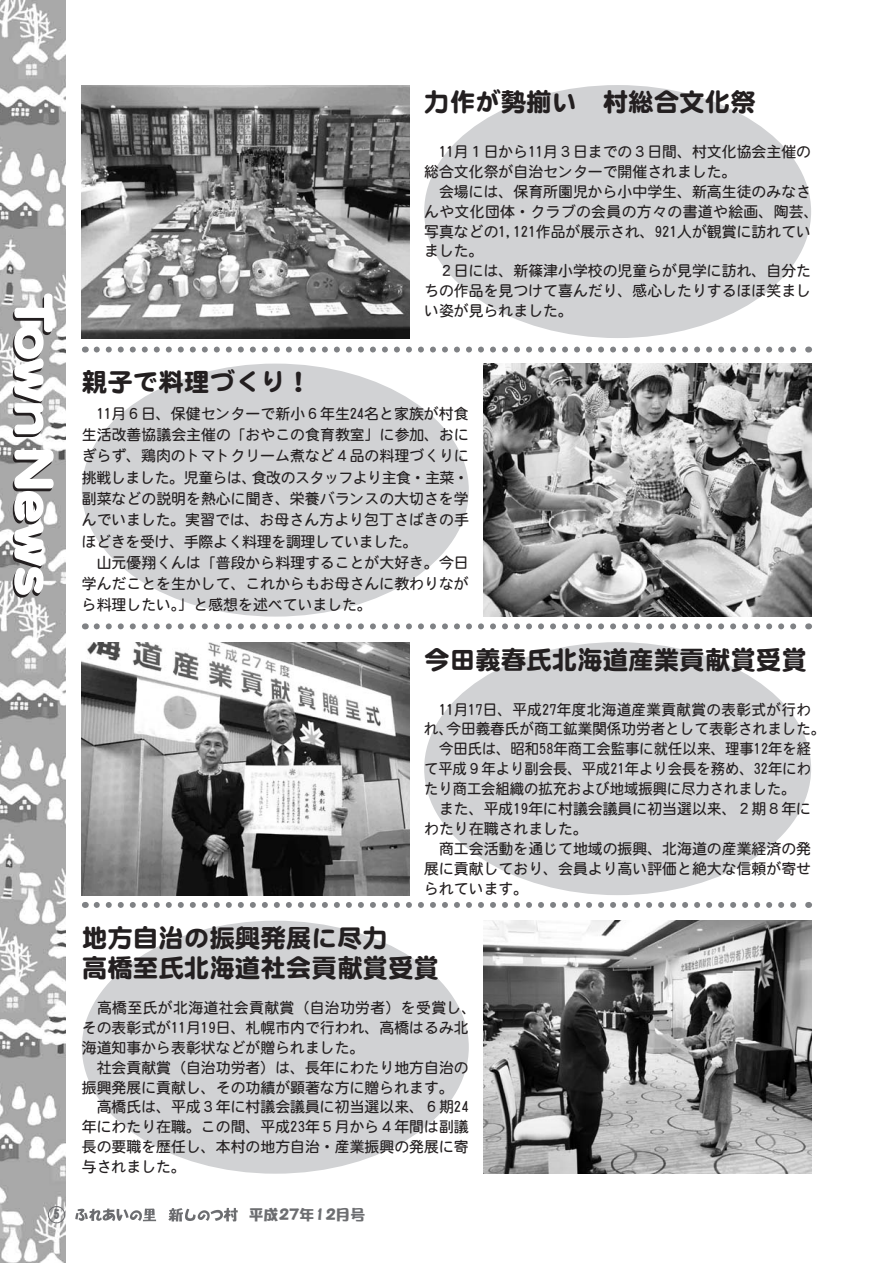
<style>
.page{position:relative;width:893px;height:1263px;background:#fff}
.page>*{position:absolute;margin:0;border:0;box-sizing:border-box;transform-origin:0 0}
.t1{font:25.5px/29.8px "DF Maru Gothic SB WIN RKSJ H";color:#231f20}
.t2{font:14.85px/20px "DFHS Maru Gothic W4 WIN RKSJ H";color:#231f20}
.t3{font:14.85px "DFHS Maru Gothic W4 WIN RKSJ H";color:#231f20;scale:.96 1}
.t4{font:14.85px "DFPOP1 W12 WINP RKSJ H";color:#6c6d70}
.t5{font:12.75px "DFPOP1 W12 WIN RKSJ H";color:#6c6d70}
</style>
<div class="page">
<img style="left:0;top:0;width:66px;height:1263px">
<svg style="left:75px;top:1208px;width:81px;height:13px"></svg>
<svg style="left:168px;top:1208px;width:70px;height:13px"></svg>
<div style="left:48px;top:1206px;width:17px;height:17px;border:1px solid #6c6d70;border-radius:50%"></div>
<svg style="left:13px;top:293px;width:40px;height:144px"></svg>
<svg style="left:13px;top:450px;width:41px;height:148px"></svg>
<div style="left:82px;top:364px;width:387px;height:253px;background:#d1d2d4;border-radius:50%"></div>
<div style="left:424px;top:642px;width:387px;height:253px;background:#d1d2d4;border-radius:50%"></div>
<div style="left:424px;top:85px;width:387px;height:253px;background:#d1d2d4;border-radius:50%"></div>
<div style="left:82px;top:921px;width:387px;height:253px;background:#d1d2d4;border-radius:50%"></div>
<img style="left:82px;top:85px;width:327px;height:253px">
<img style="left:82px;top:642px;width:327px;height:253px">
<img style="left:484px;top:364px;width:327px;height:253px">
<img style="left:484px;top:921px;width:327px;height:253px">
<svg style="left:97px;top:623px;width:700px;height:6px"></svg>
<svg style="left:97px;top:902px;width:700px;height:6px"></svg>
<svg style="left:97px;top:347px;width:700px;height:5px"></svg>
<p class="t5" style="left:53px;top:1208px;width:8px">5</p>
<h1 class="t1" style="left:424px;top:87px;width:333px">力作が勢揃い　村総合文化祭</h1>
<p class="t2" style="left:424px;top:142px;width:396px">　11月１日から11月３日までの３日間、村文化協会主催の総合文化祭が自治センターで開催されました。<br>　会場には、保育所園児から小中学生、新高生徒のみなさんや文化団体・クラブの会員の方々の書道や絵画、陶芸、写真などの1,121作品が展示され、921人が観賞に訪れていました。<br>　２日には、新篠津小学校の児童らが見学に訪れ、自分たちの作品を見つけて喜んだり、感心したりするほほ笑ましい姿が見られました。</p>
<h1 class="t1" style="left:82px;top:367px;width:231px">親子で料理づくり!</h1>
<p class="t2" style="left:82px;top:403px;width:389px;line-height:21.3px;text-align:right">　11月６日、保健センターで新小６年生24名と家族が村食生活改善協議会主催の「おやこの食育教室」に参加、おにぎらず、鶏肉のトマトクリーム煮など４品の料理づくりに食改のスタッフより主食・主菜・</p>
<p class="t2" style="left:82px;top:467px;width:389px;line-height:21.3px">挑戦しました。児童らは、<br>副菜などの説明を熱心に聞き、栄養バランスの大切さを学んでいました。実習では、お母さん方より包丁さばきの手ほどきを受け、手際よく料理を調理していました。<br>　山元優翔くんは「普段から料理することが大好き。今日学んだことを生かして、これからもお母さんに教わりながら料理したい。」と感想を述べていました。</p>
<h1 class="t1" style="left:424px;top:645px;width:384px">今田義春氏北海道産業貢献賞受賞</h1>
<p class="t2" style="left:446px;top:699px;width:381px;text-indent:-7px">11月17日、平成27年度北海道産業貢献賞の表彰式が行わ今田義春氏が商工鉱業関係功労者として表彰されました。</p>
<p class="t2" style="left:424px;top:719px;width:31px">れ、</p>
<p class="t3" style="left:439px;top:741px;width:389px">今田氏は、昭和58年商工会監事に就任以来、理事12年を経</p>
<p class="t3" style="left:424px;top:761px;width:405px">て平成９年より副会長、平成21年より会長を務め、32年にわ</p>
<p class="t3" style="left:424px;top:781px;width:388px">たり商工会組織の拡充および地域振興に尽力されました。</p>
<p class="t2" style="left:424px;top:799px;width:388px">　また、平成19年に村議会議員に初当選以来、２期８年に</p>
<p class="t2" style="left:424px;top:818px;width:165px">わたり在職されました。</p>
<p class="t2" style="left:424px;top:838px;width:388px">　商工会活動を通じて地域の振興、北海道の産業経済の発</p>
<p class="t2" style="left:424px;top:858px;width:388px">展に貢献しており、会員より高い評価と絶大な信頼が寄せ</p>
<p class="t2" style="left:424px;top:878px;width:106px">られています。</p>
<h1 class="t1" style="left:82px;top:923px;width:359px">地方自治の振興発展に尽力<br>高橋至氏北海道社会貢献賞受賞</h1>
<p class="t2" style="left:82px;top:998px;width:396px">　高橋至氏が北海道社会貢献賞（自治功労者）を受賞し、その表彰式が11月19日、札幌市内で行われ、高橋はるみ北海道知事から表彰状などが贈られました。<br>　社会貢献賞（自治功労者）は、長年にわたり地方自治の振興発展に貢献し、その功績が顕著な方に贈られます。<br>　高橋氏は、平成３年に村議会議員に初当選以来、６期24年にわたり在職。この間、平成23年５月から４年間は副議長の要職を歴任し、本村の地方自治・産業振興の発展に寄与されました。</p>
<p class="t4" style="left:249px;top:1207px;width:118px">平成27年12月号</p>
</div>
